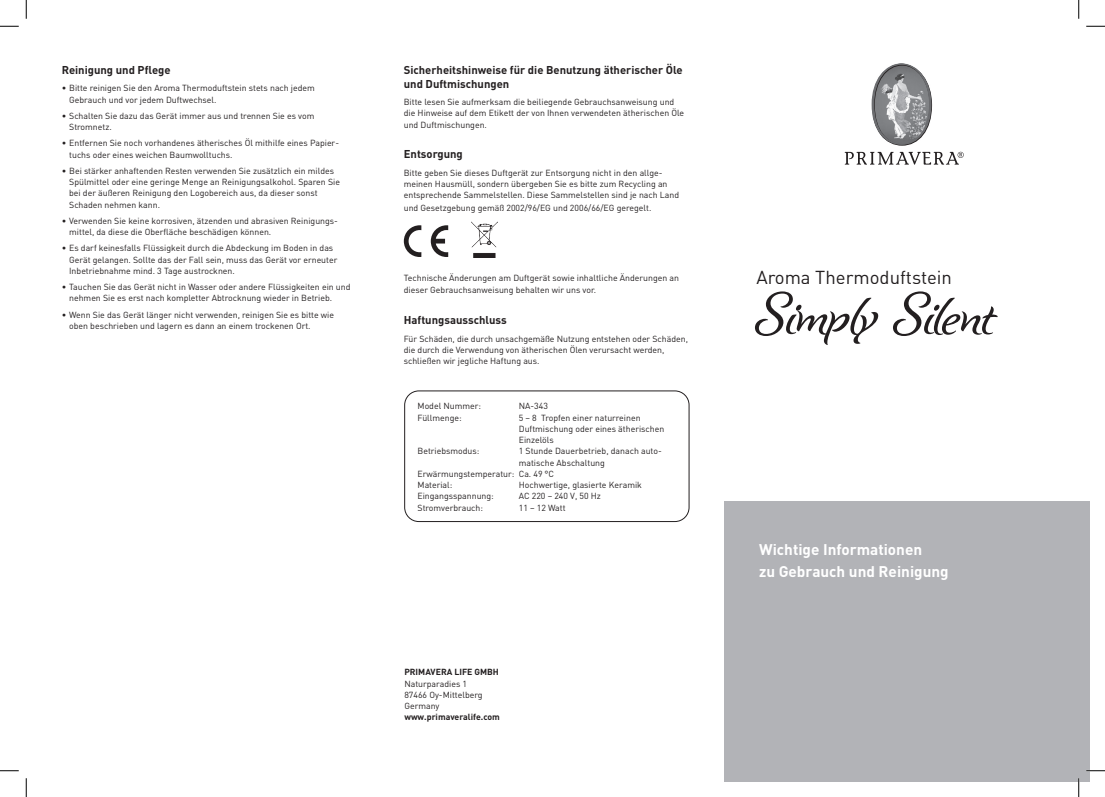
<style>
.page{position:relative;width:1105px;height:797px;background:#fff}
.page>*{position:absolute;margin:0;border:0;box-sizing:border-box;transform-origin:0 0}
.t1{font:58.38px "Schoko Alternate";color:#231f20}
.t2{font:18.5px "DINOT";color:#231f20}
.t3{font:700 15.25px/21.5px "DINOT";color:#fff}
.t4{font:700 11.25px/13.8px "DINOT";color:#231f20}
.t5{font:8.75px/11.2px "DINOT";color:#231f20}
.t6{font:700 8.75px "DINOT";color:#231f20}
</style>
<div class="page">
<svg style="left:872px;top:64px;width:60px;height:82px"></svg>
<svg style="left:844px;top:152px;width:120px;height:13px"></svg>
<div style="left:724px;top:501px;width:365px;height:280px;background:#b2b3b7"></div>
<div style="left:404px;top:390px;width:285px;height:132px;border:1px solid #231f20;border-radius:14px"></div>
<svg style="left:431px;top:225px;width:17px;height:32px"></svg>
<svg style="left:404px;top:225px;width:17px;height:32px"></svg>
<img style="left:472px;top:222px;width:25px;height:36px">
<svg style="left:0;top:25px;width:19px;height:2px"></svg>
<svg style="left:1086px;top:25px;width:19px;height:2px"></svg>
<svg style="left:0;top:770px;width:19px;height:1px"></svg>
<svg style="left:1086px;top:770px;width:19px;height:1px"></svg>
<svg style="left:25px;top:0;width:2px;height:19px"></svg>
<svg style="left:25px;top:778px;width:2px;height:19px"></svg>
<svg style="left:1078px;top:0;width:1px;height:19px"></svg>
<svg style="left:1078px;top:778px;width:1px;height:19px"></svg>
<p class="t4" style="left:62px;top:62px;width:110px">Reinigung und Pflege</p>
<p class="t5" style="left:69px;top:82px;width:247px;text-indent:-7px">• Bitte reinigen Sie den Aroma Thermoduftstein stets nach jedem<br>Gebrauch und vor jedem Duftwechsel.</p>
<p class="t5" style="left:69px;top:110px;width:247px;text-indent:-7px">• Schalten Sie dazu das Gerät immer aus und trennen Sie es vom<br>Stromnetz.</p>
<p class="t5" style="left:69px;top:137px;width:271px;text-indent:-7px">• Entfernen Sie noch vorhandenes ätherisches Öl mithilfe eines Papier&shy;tuchs oder eines weichen Baumwolltuchs.</p>
<p class="t5" style="left:69px;top:165px;width:272px;text-indent:-7px">• Bei stärker anhaftenden Resten verwenden Sie zusätzlich ein mildes Spülmittel oder eine geringe Menge an Reinigungsalkohol. Sparen Sie bei der äußeren Reinigung den Logobereich aus, da dieser sonst Schaden nehmen kann.</p>
<p class="t5" style="left:69px;top:215px;width:270px;text-indent:-7px">• Verwenden Sie keine korrosiven, ätzenden und abrasiven Reinigungs&shy;mittel, da diese die Oberfläche beschädigen können.</p>
<p class="t5" style="left:69px;top:242px;width:270px;text-indent:-7px">• Es darf keinesfalls Flüssigkeit durch die Abdeckung im Boden in das<br>Gerät gelangen. Sollte das der Fall sein, muss das Gerät vor erneuter<br>Inbetriebnahme mind. 3 Tage austrocknen.</p>
<p class="t5" style="left:69px;top:281px;width:283px;text-indent:-7px">• Tauchen Sie das Gerät nicht in Wasser oder andere Flüssigkeiten ein und nehmen Sie es erst nach kompletter Abtrocknung wieder in Betrieb.</p>
<p class="t5" style="left:69px;top:308px;width:266px;text-indent:-7px">• Wenn Sie das Gerät länger nicht verwenden, reinigen Sie es bitte wie oben beschrieben und lagern es dann an einem trockenen Ort.</p>
<p class="t4" style="left:404px;top:62px;width:280px">Sicherheitshinweise für die Benutzung ätherischer Öle und Duftmischungen</p>
<p class="t5" style="left:404px;top:96px;width:282px">Bitte lesen Sie aufmerksam die beiliegende Gebrauchsanweisung und die Hinweise auf dem Etikett der von Ihnen verwendeten ätherischen Öle und Duftmischungen.</p>
<p class="t4" style="left:404px;top:147px;width:61px">Entsorgung</p>
<p class="t5" style="left:404px;top:166px;width:277px">Bitte geben Sie dieses Duftgerät zur Entsorgung nicht in den allge&shy;meinen Hausmüll, sondern übergeben Sie es bitte zum Recycling an entsprechende Sammelstellen. Diese Sammelstellen sind je nach Land</p>
<p class="t5" style="left:404px;top:201px;width:249px">und Gesetzgebung gemäß 2002/96/EG und 2006/66/EG geregelt.</p>
<p class="t5" style="left:404px;top:271px;width:277px;line-height:12.5px">Technische Änderungen am Duftgerät sowie inhaltliche Änderungen an dieser Gebrauchsanweisung behalten wir uns vor.</p>
<p class="t4" style="left:404px;top:313px;width:105px">Haftungsausschluss</p>
<p class="t5" style="left:404px;top:332px;width:286px">Für Schäden, die durch unsachgemäße Nutzung entstehen oder Schäden, die durch die Verwendung von ätherischen Ölen verursacht werden, schließen wir jegliche Haftung aus.</p>
<p class="t5" style="left:417px;top:400px;width:65px">Model Nummer:</p>
<p class="t5" style="left:519px;top:400px;width:31px">NA-343</p>
<p class="t5" style="left:417px;top:411px;width:46px">Füllmenge:</p>
<p class="t5" style="left:519px;top:411px;width:147px">5 – 8 Tropfen einer naturreinen<br>Duftmischung oder eines ätherischen<br>Einzelöls</p>
<p class="t5" style="left:417px;top:445px;width:63px">Betriebsmodus:</p>
<p class="t5" style="left:519px;top:445px;width:145px">1 Stunde Dauerbetrieb, danach auto-</p>
<p class="t5" style="left:519px;top:456px;width:88px">matische Abschaltung</p>
<p class="t5" style="left:417px;top:467px;width:138px">Erwärmungstemperatur: Ca. 49 °C</p>
<p class="t5" style="left:417px;top:479px;width:36px">Material:</p>
<p class="t5" style="left:519px;top:479px;width:125px">Hochwertige, glasierte Keramik</p>
<p class="t5" style="left:417px;top:490px;width:78px">Eingangsspannung:</p>
<p class="t5" style="left:519px;top:490px;width:84px">AC 220 – 240 V, 50 Hz</p>
<p class="t5" style="left:417px;top:501px;width:67px">Stromverbrauch:</p>
<p class="t5" style="left:519px;top:501px;width:48px">11 – 12 Watt</p>
<p class="t6" style="left:404px;top:666px;width:96px">PRIMAVERA LIFE GMBH</p>
<p class="t5" style="left:404px;top:677px;width:80px">Naturparadies 1<br>87466 Oy-Mittelberg<br>Germany</p>
<p class="t6" style="left:404px;top:711px;width:97px">www.primaveralife.com</p>
<h2 class="t2" style="left:756px;top:264px;width:197px">Aroma Thermoduftstein</h2>
<h1 class="t1" style="left:754px;top:278px;width:242px">Simply Silent</h1>
<h3 class="t3" style="left:759px;top:538px;width:191px">Wichtige Informationen<br>zu Gebrauch und Reinigung</h3>
</div>
